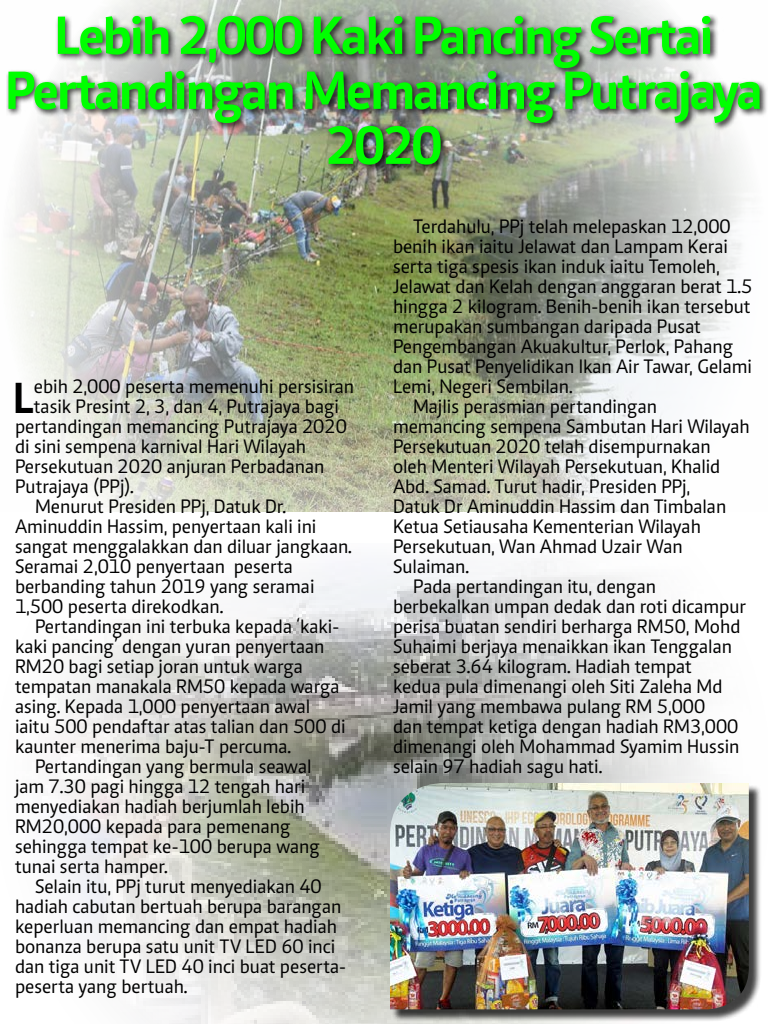
<style>
.page{position:relative;width:768px;height:1024px;background:#fff}
.page>*{position:absolute;margin:0;border:0;box-sizing:border-box;transform-origin:0 0}
.t1{font:700 55px/55px "Caput";letter-spacing:-.04em;color:#0f0;text-align:center}
.t2{font:700 44.6px "Caput";color:#000}
.t3{font:20px "Caput";color:#000}
</style>
<div class="page">
<img style="left:12px;top:0;width:736px;height:512px">
<img style="left:55px;top:561px;width:649px;height:463px">
<div style="left:6px;top:14px;width:762px;height:159px;background:#000;opacity:.75"></div>
<div style="left:392px;top:785px;width:370px;height:238px;background:#000;opacity:.75"></div>
<img style="left:390px;top:783px;width:359px;height:226px">
<h1 class="t1" style="left:5px;top:7px;width:759px">Lebih 2,000 Kaki Pancing Sertai<br>Pertandingan Memancing Putrajaya<br>2020</h1>
<h2 class="t2" style="left:13px;top:371px;width:22px">L</h2>
<p class="t3" style="left:34px;top:376px;width:322px">ebih 2,000 peserta memenuhi persisiran</p>
<p class="t3" style="left:34px;top:396px;width:306px">tasik Presint 2, 3, dan 4, Putrajaya bagi</p>
<p class="t3" style="left:15px;top:416px;width:333px">pertandingan memancing Putrajaya 2020</p>
<p class="t3" style="left:15px;top:436px;width:293px">di sini sempena karnival Hari Wilayah</p>
<p class="t3" style="left:15px;top:456px;width:311px">Persekutuan 2020 anjuran Perbadanan</p>
<p class="t3" style="left:15px;top:476px;width:120px">Putrajaya (PPj).</p>
<p class="t3" style="left:35px;top:496px;width:253px">Menurut Presiden PPj, Datuk Dr.</p>
<p class="t3" style="left:15px;top:516px;width:303px">Aminuddin Hassim, penyertaan kali ini</p>
<p class="t3" style="left:15px;top:536px;width:338px">sangat menggalakkan dan diluar jangkaan.</p>
<p class="t3" style="left:15px;top:556px;width:279px">Seramai 2,010 penyertaan peserta</p>
<p class="t3" style="left:15px;top:576px;width:301px">berbanding tahun 2019 yang seramai</p>
<p class="t3" style="left:15px;top:596px;width:210px">1,500 peserta direkodkan.</p>
<p class="t3" style="left:35px;top:616px;width:306px">Pertandingan ini terbuka kepada ‘kaki-</p>
<p class="t3" style="left:15px;top:636px;width:311px">kaki pancing’ dengan yuran penyertaan</p>
<p class="t3" style="left:15px;top:656px;width:289px">RM20 bagi setiap joran untuk warga</p>
<p class="t3" style="left:15px;top:676px;width:326px">tempatan manakala RM50 kepada warga</p>
<p class="t3" style="left:15px;top:696px;width:297px">asing. Kepada 1,000 penyertaan awal</p>
<p class="t3" style="left:15px;top:716px;width:332px">iaitu 500 pendaftar atas talian dan 500 di</p>
<p class="t3" style="left:15px;top:736px;width:278px">kaunter menerima baju-T percuma.</p>
<p class="t3" style="left:35px;top:756px;width:278px">Pertandingan yang bermula seawal</p>
<p class="t3" style="left:15px;top:776px;width:292px">jam 7.30 pagi hingga 12 tengah hari</p>
<p class="t3" style="left:15px;top:796px;width:291px">menyediakan hadiah berjumlah lebih</p>
<p class="t3" style="left:15px;top:816px;width:277px">RM20,000 kepada para pemenang</p>
<p class="t3" style="left:15px;top:836px;width:306px">sehingga tempat ke-100 berupa wang</p>
<p class="t3" style="left:15px;top:856px;width:154px">tunai serta hamper.</p>
<p class="t3" style="left:35px;top:876px;width:288px">Selain itu, PPj turut menyediakan 40</p>
<p class="t3" style="left:15px;top:896px;width:328px">hadiah cabutan bertuah berupa barangan</p>
<p class="t3" style="left:15px;top:916px;width:324px">keperluan memancing dan empat hadiah</p>
<p class="t3" style="left:15px;top:936px;width:322px">bonanza berupa satu unit TV LED 60 inci</p>
<p class="t3" style="left:15px;top:956px;width:332px">dan tiga unit TV LED 40 inci buat peserta-</p>
<p class="t3" style="left:15px;top:976px;width:174px">peserta yang bertuah.</p>
<p class="t3" style="left:413px;top:216px;width:319px">Terdahulu, PPj telah melepaskan 12,000</p>
<p class="t3" style="left:393px;top:236px;width:336px">benih ikan iaitu Jelawat dan Lampam Kerai</p>
<p class="t3" style="left:393px;top:256px;width:328px">serta tiga spesis ikan induk iaitu Temoleh,</p>
<p class="t3" style="left:393px;top:276px;width:361px">Jelawat dan Kelah dengan anggaran berat 1.5</p>
<p class="t3" style="left:393px;top:296px;width:359px">hingga 2 kilogram. Benih-benih ikan tersebut</p>
<p class="t3" style="left:393px;top:316px;width:309px">merupakan sumbangan daripada Pusat</p>
<p class="t3" style="left:393px;top:336px;width:342px">Pengembangan Akuakultur, Perlok, Pahang</p>
<p class="t3" style="left:393px;top:356px;width:360px">dan Pusat Penyelidikan Ikan Air Tawar, Gelami</p>
<p class="t3" style="left:393px;top:376px;width:181px">Lemi, Negeri Sembilan.</p>
<p class="t3" style="left:413px;top:396px;width:245px">Majlis perasmian pertandingan</p>
<p class="t3" style="left:393px;top:416px;width:358px">memancing sempena Sambutan Hari Wilayah</p>
<p class="t3" style="left:393px;top:436px;width:319px">Persekutuan 2020 telah disempurnakan</p>
<p class="t3" style="left:393px;top:456px;width:329px">oleh Menteri Wilayah Persekutuan, Khalid</p>
<p class="t3" style="left:393px;top:476px;width:299px">Abd. Samad. Turut hadir, Presiden PPj,</p>
<p class="t3" style="left:393px;top:496px;width:335px">Datuk Dr Aminuddin Hassim dan Timbalan</p>
<p class="t3" style="left:393px;top:516px;width:309px">Ketua Setiausaha Kementerian Wilayah</p>
<p class="t3" style="left:393px;top:536px;width:291px">Persekutuan, Wan Ahmad Uzair Wan</p>
<p class="t3" style="left:393px;top:556px;width:78px">Sulaiman.</p>
<p class="t3" style="left:413px;top:576px;width:244px">Pada pertandingan itu, dengan</p>
<p class="t3" style="left:393px;top:596px;width:355px">berbekalkan umpan dedak dan roti dicampur</p>
<p class="t3" style="left:393px;top:616px;width:349px">perisa buatan sendiri berharga RM50, Mohd</p>
<p class="t3" style="left:393px;top:636px;width:340px">Suhaimi berjaya menaikkan ikan Tenggalan</p>
<p class="t3" style="left:393px;top:656px;width:300px">seberat 3.64 kilogram. Hadiah tempat</p>
<p class="t3" style="left:393px;top:676px;width:331px">kedua pula dimenangi oleh Siti Zaleha Md</p>
<p class="t3" style="left:393px;top:696px;width:314px">Jamil yang membawa pulang RM 5,000</p>
<p class="t3" style="left:393px;top:716px;width:347px">dan tempat ketiga dengan hadiah RM3,000</p>
<p class="t3" style="left:393px;top:736px;width:348px">dimenangi oleh Mohammad Syamim Hussin</p>
<p class="t3" style="left:393px;top:756px;width:211px">selain 97 hadiah sagu hati.</p>
</div>
